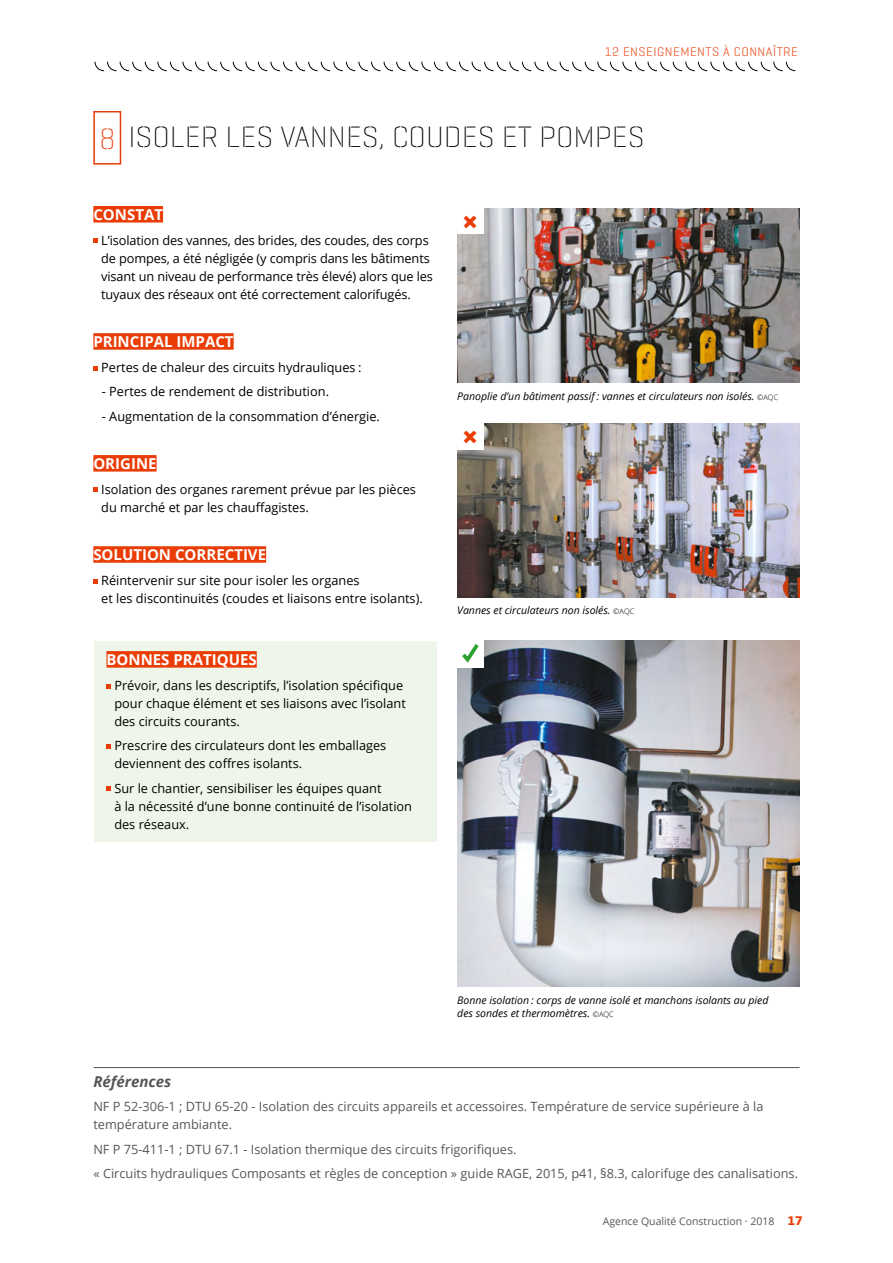
<style>
.page{position:relative;width:893px;height:1263px;background:#fff}
.page>*{position:absolute;margin:0;border:0;box-sizing:border-box;transform-origin:0 0}
.t1{font:30px "Geogrotesque Stencil B Ul";color:#000}
.t2{font:800 28.5px "Open Sans";color:#ea3c05}
.t3{font:700 15px "Open Sans";color:#fff}
.t4{font:italic 700 15px "Open Sans";color:#555756}
.t5{font:12.75px/18px "Open Sans";color:#000}
.t6{font:12.75px/18px "Open Sans";color:#555756}
.t7{font:12.75px "Geogrotesque Stencil A Lg";letter-spacing:.04em;color:#ea3c05}
.t8{font:italic 10.5px/13.5px "Open Sans";color:#000}
.t9{font:10.5px "Open Sans";color:#555756}
.s1{color:#ea3c05}
.s2{font-weight:300;font-style:normal;font-size:7.5px}
.s3{font-family:"Geogrotesque Stencil A";font-weight:700;font-size:12.75px;color:#ea3c05}
</style>
<div class="page">
<div style="left:93px;top:111px;width:28px;height:54px;border:2px solid #ea3c05"></div>
<div style="left:93px;top:206px;width:70px;height:17px;background:#ea3c05"></div>
<div style="left:93px;top:333px;width:141px;height:17px;background:#ea3c05"></div>
<div style="left:93px;top:455px;width:64px;height:17px;background:#ea3c05"></div>
<div style="left:93px;top:546px;width:173px;height:17px;background:#ea3c05"></div>
<svg style="left:93px;top:239px;width:5px;height:4px"></svg>
<svg style="left:93px;top:366px;width:5px;height:4px"></svg>
<svg style="left:93px;top:488px;width:5px;height:4px"></svg>
<svg style="left:93px;top:579px;width:5px;height:4px"></svg>
<div style="left:94px;top:641px;width:342px;height:200px;background:#eef6e9"></div>
<div style="left:106px;top:651px;width:151px;height:17px;background:#ea3c05"></div>
<svg style="left:106px;top:684px;width:5px;height:4px"></svg>
<svg style="left:106px;top:744px;width:5px;height:5px"></svg>
<svg style="left:106px;top:786px;width:5px;height:5px"></svg>
<img style="left:457px;top:209px;width:342px;height:174px">
<img style="left:458px;top:423px;width:342px;height:174px">
<img style="left:458px;top:641px;width:342px;height:346px">
<div style="left:457px;top:641px;width:26px;height:26px;background:#fff"></div>
<svg style="left:462px;top:644px;width:17px;height:19px"></svg>
<div style="left:457px;top:423px;width:26px;height:26px;background:#fff"></div>
<div style="left:457px;top:208px;width:26px;height:26px;background:#fff"></div>
<hr style="left:94px;top:1067px;width:706px;height:1px;background:#555756">
<svg style="left:95px;top:62px;width:701px;height:9px"></svg>
<p class="t7" style="left:605px;top:44px;width:195px">12 ENSEIGNEMENTS À CONNAÎTRE</p>
<h1 class="t1" style="left:99px;top:118px;width:547px"><span class="s1">8</span> ISOLER LES VANNES, COUDES ET POMPES</h1>
<p class="t3" style="left:93px;top:204px;width:71px">CONSTAT</p>
<p class="t5" style="left:101px;top:231px;width:333px">L’isolation des vannes, des brides, des coudes, des corps de pompes, a été négligée (y compris dans les bâtiments visant un niveau de performance très élevé) alors que les tuyaux des réseaux ont été correctement calorifugés.</p>
<p class="t3" style="left:93px;top:331px;width:142px">PRINCIPAL IMPACT</p>
<p class="t5" style="left:101px;top:358px;width:262px">Pertes de chaleur des circuits hydrauliques :</p>
<p class="t5" style="left:102px;top:382px;width:229px">- Pertes de rendement de distribution.</p>
<p class="t5" style="left:102px;top:407px;width:280px">- Augmentation de la consommation d’énergie.</p>
<p class="t3" style="left:93px;top:453px;width:65px">ORIGINE</p>
<p class="t5" style="left:101px;top:480px;width:316px">Isolation des organes rarement prévue par les pièces du marché et par les chauffagistes.</p>
<p class="t3" style="left:93px;top:544px;width:174px">SOLUTION CORRECTIVE</p>
<p class="t5" style="left:101px;top:571px;width:323px">Réintervenir sur site pour isoler les organes<br>et les discontinuités (coudes et liaisons entre isolants).</p>
<p class="t3" style="left:106px;top:649px;width:152px">BONNES PRATIQUES</p>
<p class="t5" style="left:114px;top:676px;width:293px">Prévoir, dans les descriptifs, l’isolation spécifique pour chaque élément et ses liaisons avec l’isolant des circuits courants.</p>
<p class="t5" style="left:114px;top:736px;width:274px">Prescrire des circulateurs dont les emballages deviennent des coffres isolants.</p>
<p class="t5" style="left:114px;top:778px;width:299px">Sur le chantier, sensibiliser les équipes quant<br>à la nécessité d’une bonne continuité de l’isolation des réseaux.</p>
<h2 class="t2" style="left:462px;top:200px;width:18px">×</h2>
<p class="t8" style="left:457px;top:389px;width:323px">Panoplie d’un bâtiment passif : vannes et circulateurs non isolés. <span class="s2">©AQC</span></p>
<h2 class="t2" style="left:462px;top:415px;width:18px">×</h2>
<p class="t8" style="left:457px;top:603px;width:179px">Vannes et circulateurs non isolés. <span class="s2">©AQC</span></p>
<p class="t8" style="left:457px;top:993px;width:313px">Bonne isolation : corps de vanne isolé et manchons isolants au pied des sondes et thermomètres. <span class="s2">©AQC</span></p>
<p class="t4" style="left:93px;top:1071px;width:79px">Références</p>
<p class="t6" style="left:93px;top:1097px;width:672px">NF P 52-306-1 ; DTU 65-20 - Isolation des circuits appareils et accessoires. Température de service supérieure à la température ambiante.</p>
<p class="t6" style="left:93px;top:1136px;width:706px;line-height:24.5px">NF P 75-411-1 ; DTU 67.1 - Isolation thermique des circuits frigorifiques.<br>« Circuits hydrauliques Composants et règles de conception » guide RAGE, 2015, p41, §8.3, calorifuge des canalisations.</p>
<p class="t9" style="left:603px;top:1213px;width:201px">Agence Qualité Construction · 2018 <span class="s3">17</span></p>
</div>
